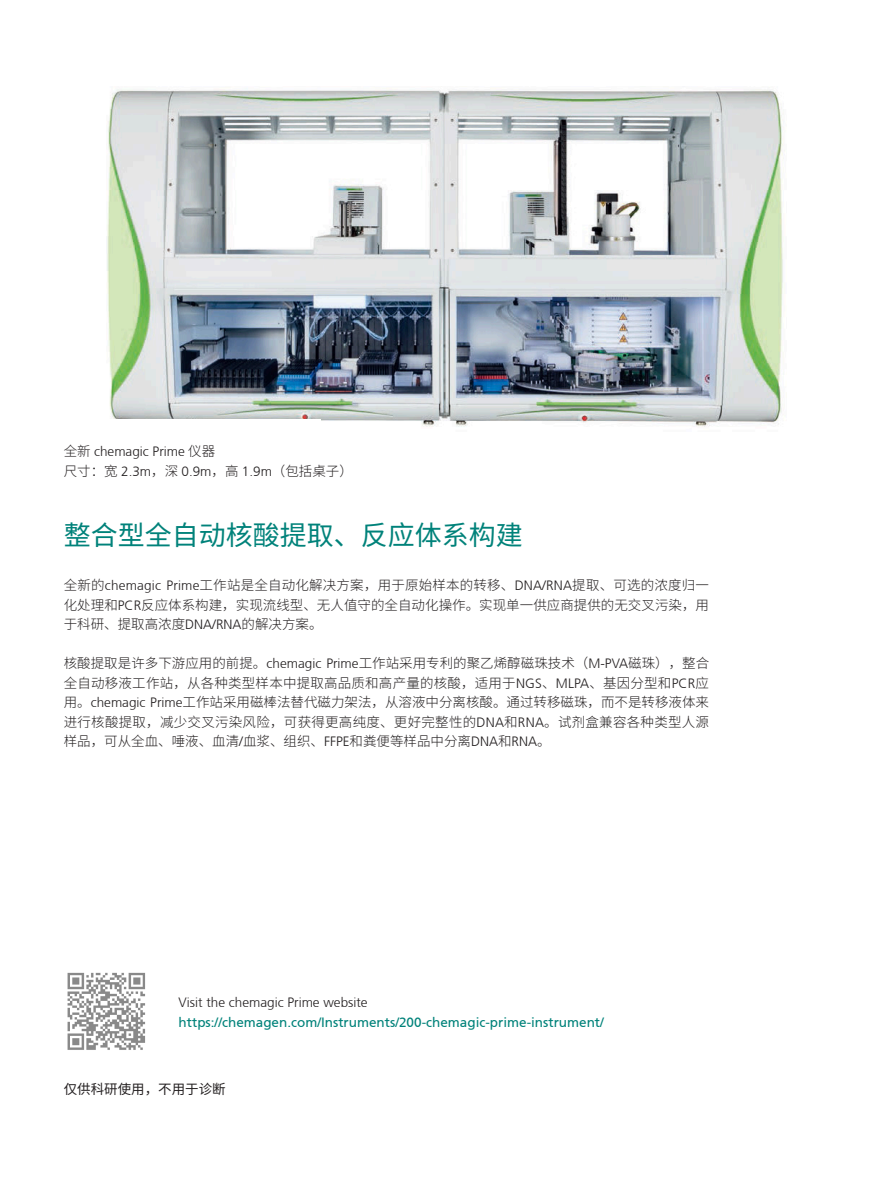
<style>
.page{position:relative;width:893px;height:1191px;background:#fff}
.page>*{position:absolute;margin:0;border:0;box-sizing:border-box;transform-origin:0 0}
.t1{font:27px "Source Han Sans CN";color:#00827a}
.t2{font:300 13.5px/19.5px "Source Han Sans CN";color:#231f20;text-align:justify}
.t3{font:13.5px "Frutiger CE";color:#00827a}
.t4{font:300 13.5px "Frutiger CE";color:#231f20}
.t5{font:13.5px "Source Han Sans CN";color:#231f20}
.s1{font-family:"Source Han Sans CN"}
.s2{font-family:"Frutiger CE"}
</style>
<div class="page">
<img style="left:107px;top:88px;width:677px;height:339px">
<img style="left:67px;top:972px;width:78px;height:78px">
<div style="left:47px;top:419px;width:274px;height:58px;background:#fff"></div>
<p class="t4" style="left:64px;top:443px;width:153px"><span class="s1">全新</span> chemagic Prime <span class="s1">仪器</span></p>
<p class="t2" style="left:64px;top:461px;width:291px">尺寸：宽 <span class="s2">2.3m</span>，深 <span class="s2">0.9m</span>，高 <span class="s2">1.9m</span>（包括桌子）</p>
<p class="t1" style="left:64px;top:520px;width:461px">整合型全自动核酸提取、反应体系构建</p>
<p class="t2" style="left:64px;top:576px;width:647px">全新的<span class="s2">chemagic Prime</span>工作站是全自动化解决方案，用于原始样本的转移、<span class="s2">DNA/RNA</span>提取、可选的浓度归一化处理和<span class="s2">PCR</span>反应体系构建，实现流线型、无人值守的全自动化操作。实现单一供应商提供的无交叉污染，用于科研、提取高浓度<span class="s2">DNA/RNA</span>的解决方案。</p>
<p class="t2" style="left:64px;top:654px;width:647px">核酸提取是许多下游应用的前提。<span class="s2">chemagic Prime</span>工作站采用专利的聚乙烯醇磁珠技术（<span class="s2">M-PVA</span>磁珠），整合全自动移液工作站，从各种类型样本中提取高品质和高产量的核酸，适用于<span class="s2">NGS</span>、<span class="s2">MLPA</span>、基因分型和<span class="s2">PCR</span>应用。<span class="s2">chemagic Prime</span>工作站采用磁棒法替代磁力架法，从溶液中分离核酸。通过转移磁珠，而不是转移液体来进行核酸提取，减少交叉污染风险，可获得更高纯度、更好完整性的<span class="s2">DNA</span>和<span class="s2">RNA</span>。试剂盒兼容各种类型人源样品，可从全血、唾液、血清<span class="s2">/</span>血浆、组织、<span class="s2">FFPE</span>和粪便等样品中分离<span class="s2">DNA</span>和<span class="s2">RNA</span>。</p>
<p class="t4" style="left:179px;top:994px;width:191px">Visit the chemagic Prime website</p>
<p class="t3" style="left:179px;top:1014px;width:427px">https://chemagen.com/Instruments/200-chemagic-prime-instrument/</p>
<p class="t5" style="left:64px;top:1081px;width:163px">仅供科研使用，不用于诊断</p>
</div>
